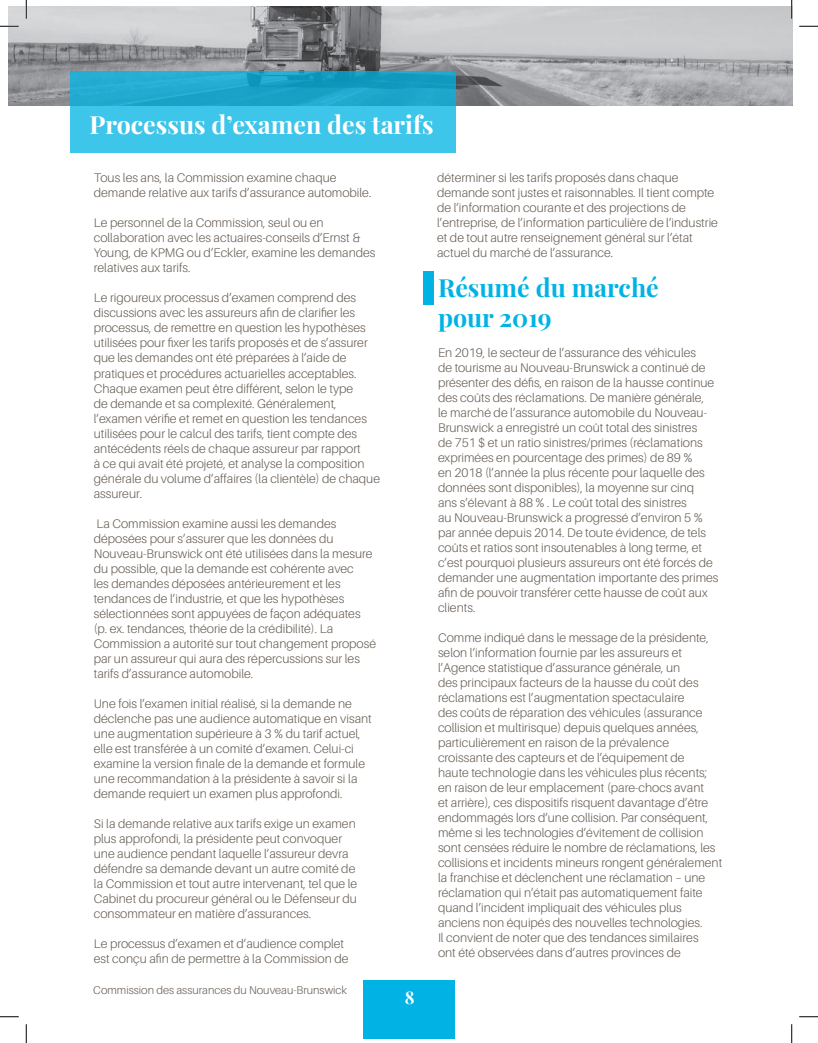
<style>
.page{position:relative;width:818px;height:1043px;background:#fff}
.page>*{position:absolute;margin:0;border:0;box-sizing:border-box;transform-origin:0 0}
.t1{font:700 25px "Playfair Display";color:#fff}
.t2{font:700 25px/30px "Playfair Display";color:#00b3e4}
.t3{font:700 17.5px "Playfair Display";color:#fff}
.t4{font:300 12.5px/15px "Aileron";color:#696057}
.t5{font:300 11.25px "Aileron";color:#696057}
</style>
<div class="page">
<div style="left:363px;top:980px;width:92px;height:59px;background:#00b3e4"></div>
<div style="left:422px;top:271px;width:11px;height:34px;background:#00b3e4"></div>
<img style="left:9px;top:6px;width:783px;height:99px">
<svg style="left:70px;top:71px;width:386px;height:81px;background:#2fb7dc"></svg>
<svg style="left:0;top:25px;width:19px;height:2px"></svg>
<svg style="left:799px;top:25px;width:19px;height:2px"></svg>
<svg style="left:0;top:1016px;width:19px;height:1px"></svg>
<svg style="left:799px;top:1016px;width:19px;height:1px"></svg>
<svg style="left:25px;top:0;width:2px;height:19px"></svg>
<svg style="left:25px;top:1024px;width:2px;height:18px"></svg>
<svg style="left:790px;top:0;width:2px;height:19px"></svg>
<svg style="left:791px;top:1024px;width:1px;height:18px"></svg>
<h1 class="t1" style="left:89px;top:105px;width:345px">Processus d’examen des tarifs</h1>
<p class="t4" style="left:94px;top:171px;width:279px">Tous les ans, la Commission examine chaque demande relative aux tarifs d’assurance automobile.</p>
<p class="t4" style="left:94px;top:216px;width:283px">Le personnel de la Commission, seul ou en collaboration avec les actuaires-conseils d’Ernst &amp; Young, de KPMG ou d’Eckler, examine les demandes relatives aux tarifs.</p>
<p class="t4" style="left:94px;top:291px;width:288px">Le rigoureux processus d’examen comprend des discussions avec les assureurs afin de clarifier les processus, de remettre en question les hypothèses utilisées pour fixer les tarifs proposés et de s’assurer que les demandes ont été préparées à l’aide de pratiques et procédures actuarielles acceptables.<br>Chaque examen peut être différent, selon le type<br>de demande et sa complexité. Généralement, l’examen vérifie et remet en question les tendances utilisées pour le calcul des tarifs, tient compte des antécédents réels de chaque assureur par rapport<br>à ce qui avait été projeté, et analyse la composition générale du volume d’affaires (la clientèle) de chaque assureur.</p>
<p class="t4" style="left:94px;top:516px;width:284px">La Commission examine aussi les demandes déposées pour s’assurer que les données du Nouveau-Brunswick ont été utilisées dans la mesure du possible, que la demande est cohérente avec<br>les demandes déposées antérieurement et les tendances de l’industrie, et que les hypothèses sélectionnées sont appuyées de façon adéquates (p. ex. tendances, théorie de la crédibilité). La Commission a autorité sur tout changement proposé par un assureur qui aura des répercussions sur les tarifs d’assurance automobile.</p>
<p class="t4" style="left:94px;top:696px;width:279px">Une fois l’examen initial réalisé, si la demande ne déclenche pas une audience automatique en visant une augmentation supérieure à 3 % du tarif actuel, elle est transférée à un comité d’examen. Celui-ci examine la version finale de la demande et formule une recommandation à la présidente à savoir si la demande requiert un examen plus approfondi.</p>
<p class="t4" style="left:94px;top:816px;width:265px">Si la demande relative aux tarifs exige un examen plus approfondi, la présidente peut convoquer une audience pendant laquelle l’assureur devra défendre sa demande devant un autre comité de la Commission et tout autre intervenant, tel que le Cabinet du procureur général ou le Défenseur du consommateur en matière d’assurances.</p>
<p class="t4" style="left:94px;top:936px;width:256px">Le processus d’examen et d’audience complet est conçu afin de permettre à la Commission de</p>
<p class="t5" style="left:93px;top:983px;width:255px">Commission des assurances du Nouveau-Brunswick</p>
<h2 class="t3" style="left:404px;top:983px;width:11px">8</h2>
<p class="t4" style="left:437px;top:171px;width:282px">déterminer si les tarifs proposés dans chaque demande sont justes et raisonnables. Il tient compte de l’information courante et des projections de l’entreprise, de l’information particulière de l’industrie et de tout autre renseignement général sur l’état actuel du marché de l’assurance.</p>
<h1 class="t2" style="left:438px;top:270px;width:222px">Résumé du marché pour 2019</h1>
<p class="t4" style="left:438px;top:345px;width:282px">En 2019, le secteur de l’assurance des véhicules<br>de tourisme au Nouveau-Brunswick a continué de présenter des défis, en raison de la hausse continue des coûts des réclamations. De manière générale,<br>le marché de l’assurance automobile du Nouveau-Brunswick a enregistré un coût total des sinistres<br>de 751 $ et un ratio sinistres/primes (réclamations exprimées en pourcentage des primes) de 89 %<br>en 2018 (l’année la plus récente pour laquelle des données sont disponibles), la moyenne sur cinq<br>ans s’élevant à 88 % . Le coût total des sinistres<br>au Nouveau-Brunswick a progressé d’environ 5 % par année depuis 2014. De toute évidence, de tels coûts et ratios sont insoutenables à long terme, et c’est pourquoi plusieurs assureurs ont été forcés de demander une augmentation importante des primes afin de pouvoir transférer cette hausse de coût aux clients.</p>
<p class="t4" style="left:438px;top:630px;width:286px">Comme indiqué dans le message de la présidente, selon l’information fournie par les assureurs et l’Agence statistique d’assurance générale, un<br>des principaux facteurs de la hausse du coût des réclamations est l’augmentation spectaculaire<br>des coûts de réparation des véhicules (assurance collision et multirisque) depuis quelques années, particulièrement en raison de la prévalence croissante des capteurs et de l’équipement de<br>haute technologie dans les véhicules plus récents; en raison de leur emplacement (pare-chocs avant<br>et arrière), ces dispositifs risquent davantage d’être endommagés lors d’une collision. Par conséquent, même si les technologies d’évitement de collision sont censées réduire le nombre de réclamations, les collisions et incidents mineurs rongent généralement la franchise et déclenchent une réclamation – une réclamation qui n’était pas automatiquement faite quand l’incident impliquait des véhicules plus anciens non équipés des nouvelles technologies.<br>Il convient de noter que des tendances similaires<br>ont été observées dans d’autres provinces de</p>
</div>
